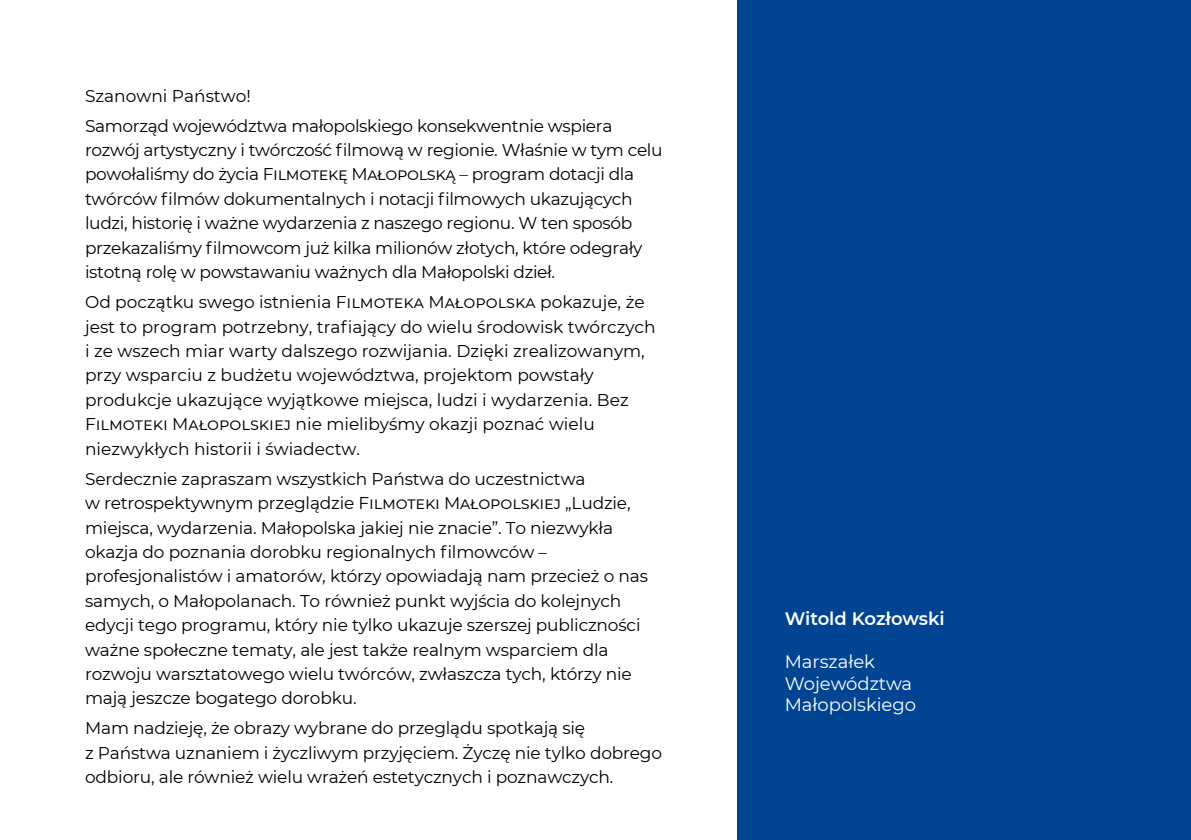
<style>
.page{position:relative;width:1191px;height:840px;background:#fff}
.page>*{position:absolute;margin:0;border:0;box-sizing:border-box;transform-origin:0 0}
.t1{font:18px/21.6px "Montserrat";color:#fff}
.t2{font:600 18px "Montserrat";letter-spacing:-.005em;color:#fff}
.t3{font:17px/24.4px "Montserrat";letter-spacing:-.01em;color:#000}
</style>
<div class="page">
<div style="left:737px;top:0;width:454px;height:839px;background:#014592"></div>
<p class="t3" style="left:85px;top:80px;width:529px;line-height:30px">Szanowni Państwo!<br>Samorząd województwa małopolskiego konsekwentnie wspiera</p>
<p class="t3" style="left:85px;top:137px;width:579px">rozwój artystyczny i twórczość filmową w regionie. Właśnie w tym celu powołaliśmy do życia Filmotekę Małopolską – program dotacji dla twórców filmów dokumentalnych i notacji filmowych ukazujących ludzi, historię i ważne wydarzenia z naszego regionu. W ten sposób przekazaliśmy filmowcom już kilka milionów złotych, które odegrały istotną rolę w powstawaniu ważnych dla Małopolski dzieł.</p>
<p class="t3" style="left:85px;top:289px;width:572px">Od początku swego istnienia Filmoteka Małopolska pokazuje, że jest to program potrzebny, trafiający do wielu środowisk twórczych i ze wszech miar warty dalszego rozwijania. Dzięki zrealizowanym, przy wsparciu z budżetu województwa, projektom powstały produkcje ukazujące wyjątkowe miejsca, ludzi i wydarzenia. Bez Filmoteki Małopolskiej nie mielibyśmy okazji poznać wielu niezwykłych historii i świadectw.</p>
<p class="t3" style="left:85px;top:465px;width:564px">Serdecznie zapraszam wszystkich Państwa do uczestnictwa<br>w retrospektywnym przeglądzie Filmoteki Małopolskiej „Ludzie, miejsca, wydarzenia. Małopolska jakiej nie znacie”. To niezwykła okazja do poznania dorobku regionalnych filmowców – profesjonalistów i amatorów, którzy opowiadają nam przecież o nas samych, o Małopolanach. To również punkt wyjścia do kolejnych edycji tego programu, który nie tylko ukazuje szerszej publiczności ważne społeczne tematy, ale jest także realnym wsparciem dla rozwoju warsztatowego wielu twórców, zwłaszcza tych, którzy nie mają jeszcze bogatego dorobku.</p>
<p class="t3" style="left:85px;top:715px;width:578px">Mam nadzieję, że obrazy wybrane do przeglądu spotkają się<br>z Państwa uznaniem i życzliwym przyjęciem. Życzę nie tylko dobrego odbioru, ale również wielu wrażeń estetycznych i poznawczych.</p>
<p class="t2" style="left:784px;top:605px;width:161px">Witold Kozłowski</p>
<p class="t1" style="left:784px;top:650px;width:133px">Marszałek<br>Województwa<br>Małopolskiego</p>
</div>
